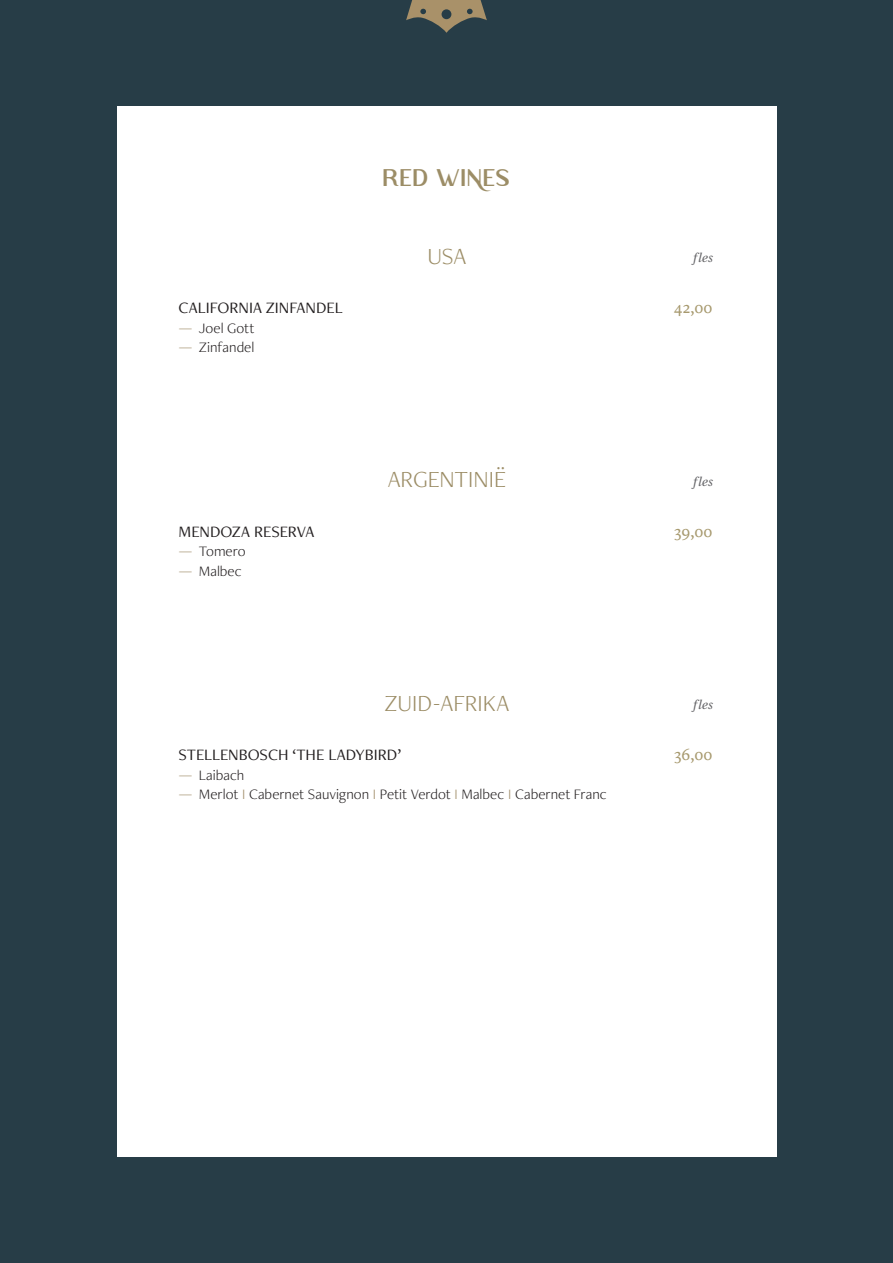
<style>
.page{position:relative;width:893px;height:1263px;background:#273d47}
.page>*{position:absolute;margin:0;border:0;box-sizing:border-box;transform-origin:0 0}
.t1{font:300 24px "Freight Neo Pro";color:#9c8d66}
.t2{font:24px "Rodano";letter-spacing:.05em;color:#9c8d66}
.t3{font:16.5px "Freight Neo Pro";letter-spacing:-.005em;color:#231f20}
.t4{font:500 16.5px "Freight Neo Pro";letter-spacing:.01em;color:#a7996e}
.t5{font:300 15px "Freight Neo Pro";color:#231f20}
.t6{font:italic 12.75px "Utopia";letter-spacing:.015em;color:#636366}
.s1{color:#a28f6c}
</style>
<div class="page">
<div style="left:117px;top:106px;width:659px;height:1051px;background:#fff"></div>
<svg style="left:406px;top:0;width:81px;height:33px"></svg>
<h1 class="t2" style="left:383px;top:163px;width:128px">RED WINES</h1>
<h1 class="t1" style="left:427px;top:240px;width:41px">USA</h1>
<p class="t6" style="left:693px;top:251px;width:21px">fles</p>
<p class="t3" style="left:178px;top:297px;width:166px">CALIFORNIA ZINFANDEL</p>
<p class="t4" style="left:674px;top:297px;width:40px">42,00</p>
<p class="t5" style="left:178px;top:318px;width:77px"><span class="s1">—</span> Joel Gott</p>
<p class="t5" style="left:178px;top:337px;width:77px"><span class="s1">—</span> Zinfandel</p>
<h1 class="t1" style="left:388px;top:463px;width:120px">ARGENTINIË</h1>
<p class="t6" style="left:693px;top:475px;width:21px">fles</p>
<p class="t3" style="left:178px;top:520px;width:137px">MENDOZA RESERVA</p>
<p class="t4" style="left:674px;top:520px;width:40px">39,00</p>
<p class="t5" style="left:178px;top:541px;width:69px"><span class="s1">—</span> Tomero</p>
<p class="t5" style="left:178px;top:561px;width:65px"><span class="s1">—</span> Malbec</p>
<h1 class="t1" style="left:384px;top:687px;width:127px">ZUID-AFRIKA</h1>
<p class="t6" style="left:693px;top:698px;width:21px">fles</p>
<p class="t3" style="left:178px;top:744px;width:224px">STELLENBOSCH ‘THE LADYBIRD’</p>
<p class="t4" style="left:674px;top:744px;width:40px">36,00</p>
<p class="t5" style="left:178px;top:765px;width:67px"><span class="s1">—</span> Laibach</p>
<p class="t5" style="left:178px;top:784px;width:430px"><span class="s1">—</span> Merlot <span class="s1">I</span> Cabernet Sauvignon <span class="s1">I</span> Petit Verdot <span class="s1">I</span> Malbec <span class="s1">I</span> Cabernet Franc</p>
</div>
